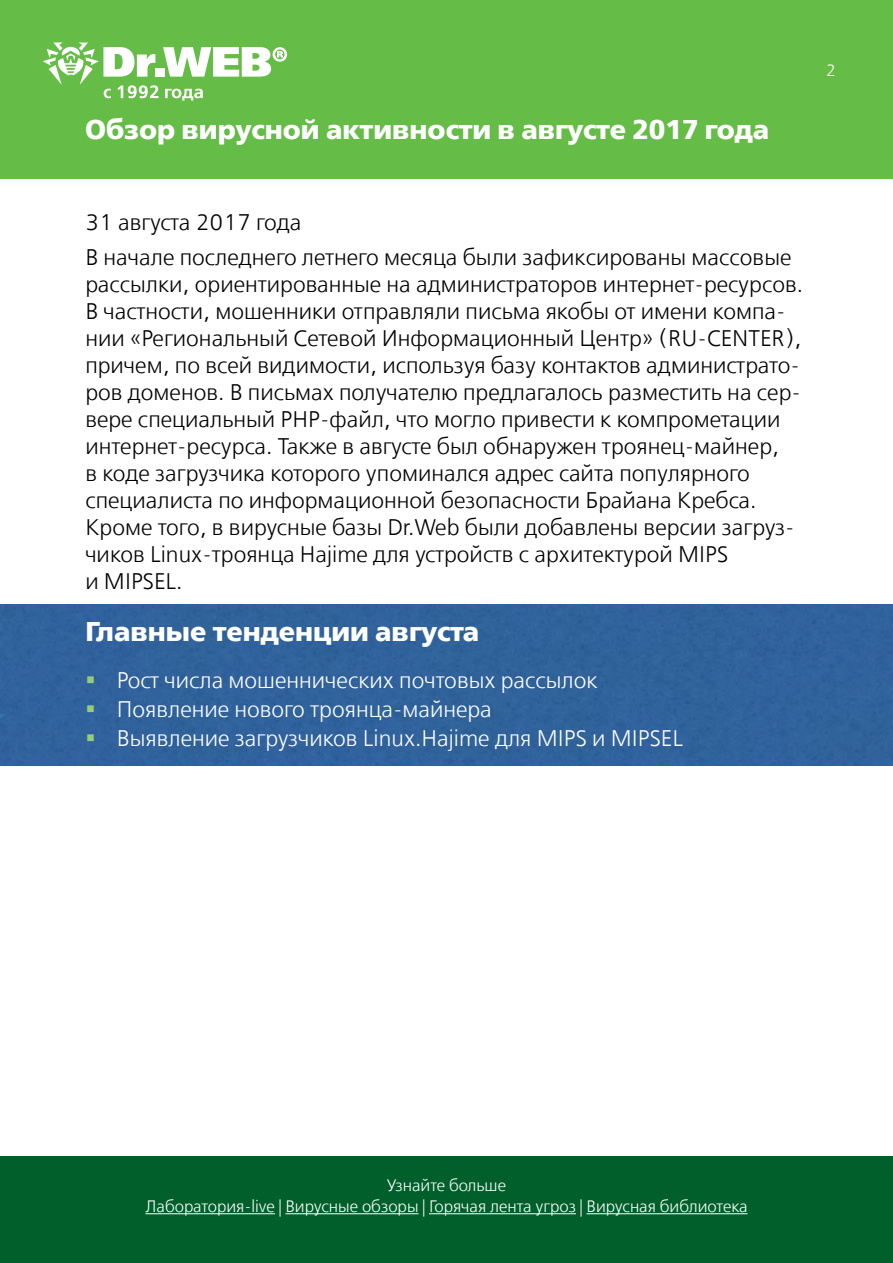
<style>
.page{position:relative;width:893px;height:1263px;background:#fff}
.page>*{position:absolute;margin:0;border:0;box-sizing:border-box;transform-origin:0 0}
.t1{font:27px "Free Set Bold C";color:#fff}
.t2{font:22.5px/27px "Free Set Light C";color:#000}
.t3{font:22.5px "Free Set Light C";color:#fff}
.t4{font:16.5px/21.6px "Free Set Light C";color:#fff;text-align:center}
.s1{color:#95cc79}
</style>
<div class="page">
<div style="left:0;top:0;width:893px;height:179px;background:#65bc46"></div>
<svg style="left:43px;top:43px;width:244px;height:58px"></svg>
<div style="left:0;top:1157px;width:893px;height:106px;background:#005f2a"></div>
<hr style="left:145px;top:1213px;width:130px;height:1px;background:#fff">
<hr style="left:285px;top:1213px;width:134px;height:1px;background:#fff">
<hr style="left:429px;top:1213px;width:147px;height:1px;background:#fff">
<hr style="left:586px;top:1213px;width:161px;height:1px;background:#fff">
<div style="left:0;top:605px;width:893px;height:160px;background:#30629b"></div>
<p class="t1" style="left:85px;top:115px;width:685px">Обзор вирусной активности в августе 2017 года</p>
<p class="t4" style="left:826px;top:61px;width:12px">2</p>
<p class="t2" style="left:85px;top:205px;width:708px;line-height:35.5px">31 августа 2017 года<br>В начале последнего летнего месяца были зафиксированы массовые</p>
<p class="t2" style="left:85px;top:272px;width:719px">рассылки, ориентированные на администраторов интернет-ресурсов.<br>В частности, мошенники отправляли письма якобы от имени компа&shy;нии «Региональный Сетевой Информационный Центр» (RU-CENTER), причем, по всей видимости, используя базу контактов администрато&shy;ров доменов. В письмах получателю предлагалось разместить на сер&shy;вере специальный PHP-файл, что могло привести к компрометации интернет-ресурса. Также в августе был обнаружен троянец-майнер,<br>в коде загрузчика которого упоминался адрес сайта популярного специалиста по информационной безопасности Брайана Кребса.<br>Кроме того, в вирусные базы Dr.Web были добавлены версии загруз&shy;чиков Linux-троянца Hajime для устройств с архитектурой MIPS<br>и MIPSEL.</p>
<p class="t1" style="left:85px;top:616px;width:395px">Главные тенденции августа</p>
<p class="t3" style="left:85px;top:668px;width:514px"><span class="s1">▪</span> Рост числа мошеннических почтовых рассылок</p>
<p class="t3" style="left:85px;top:697px;width:408px"><span class="s1">▪</span> Появление нового троянца-майнера</p>
<p class="t3" style="left:85px;top:726px;width:599px"><span class="s1">▪</span> Выявление загрузчиков Linux.Hajime для MIPS и MIPSEL</p>
<p class="t4" style="left:145px;top:1175px;width:604px">Узнайте больше<br>Лаборатория-live | Вирусные обзоры | Горячая лента угроз | Вирусная библиотека</p>
</div>
